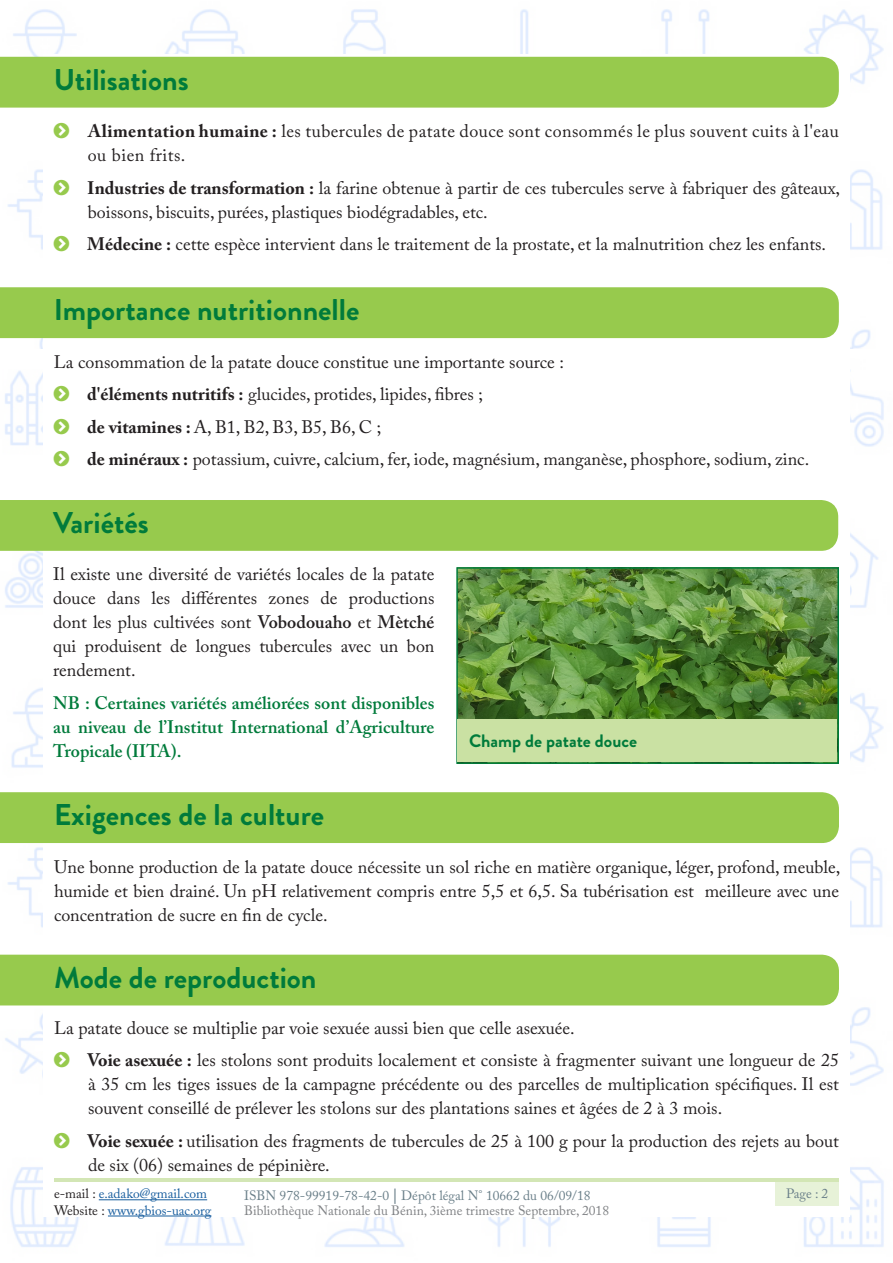
<style>
.page{position:relative;width:893px;height:1263px;background:#fff}
.page>*{position:absolute;margin:0;border:0;box-sizing:border-box;transform-origin:0 0}
.Titre_de_section{font:700 30px "Brandon Grotesque";color:#007b3b}
.Body{font:18px/24px "Adobe Caslon Pro";color:#231f20;text-align:justify}
.Body_atention{font:600 18px/24px "Adobe Caslon Pro";color:#007b3b;text-align:justify}
.Body-2{font:18px/24px "Adobe Caslon Pro";letter-spacing:.025em;color:#231f20}
.Body-3{font:700 18px "Brandon Grotesque";color:#007b3b}
.t1{font:13.5px "Adobe Caslon Pro";color:#808285}
.t2{font:13.5px "Adobe Caslon Pro";color:#6a7f89}
.t3{font:13.5px/16.2px "Adobe Caslon Pro";color:#175d9e}
.s1{font-weight:700}
.s2{font-weight:600}
.s3{font-weight:700;font-size:15px}
.s4{color:#231f20}
</style>
<div class="page">
<img style="left:0;top:370px;width:875px;height:877px">
<img style="left:0;top:9px;width:875px;height:339px">
<div style="left:43px;top:54px;width:807px;height:1162px;background:#fff"></div>
<img style="left:875px;top:397px;width:9px;height:850px">
<img style="left:875px;top:28px;width:9px;height:222px">
<hr style="left:99px;top:1199px;width:108px;height:1px;background:#175d9e">
<hr style="left:108px;top:1216px;width:103px;height:1px;background:#175d9e">
<div style="left:775px;top:1179px;width:64px;height:26px;background:#e7f2d8"></div>
<hr style="left:54px;top:1178px;width:785px;height:3px;background:#d3e6b5">
<div style="left:0;top:792px;width:839px;height:51px;background:#97ca4d"></div>
<div style="left:0;top:287px;width:839px;height:51px;background:#97ca4d"></div>
<div style="left:0;top:57px;width:839px;height:51px;background:#97ca4d"></div>
<div style="left:0;top:955px;width:839px;height:50px;background:#97ca4d"></div>
<div style="left:0;top:500px;width:838px;height:51px;background:#97ca4d"></div>
<img style="left:459px;top:570px;width:377px;height:150px">
<div style="left:456px;top:567px;width:383px;height:197px;border:2px solid #007b3b"></div>
<div style="left:457px;top:720px;width:380px;height:42px;background:#cae1a3"></div>
<p class="Titre_de_section" style="left:54px;top:58px;width:136px">Utilisations</p>
<p class="Body-2" style="left:88px;top:119px;width:752px"><span class="s1">Alimentation humaine :</span> les tubercules de patate douce sont consommés le plus souvent cuits à l'eau ou bien frits.</p>
<p class="Body" style="left:87px;top:175px;width:754px"><span class="s1">Industries de transformation :</span> la farine obtenue à partir de ces tubercules serve à fabriquer des gâteaux, boissons, biscuits, purées, plastiques biodégradables, etc.</p>
<p class="Body" style="left:87px;top:232px;width:740px"><span class="s1">Médecine :</span> cette espèce intervient dans le traitement de la prostate, et la malnutrition chez les enfants.</p>
<p class="Titre_de_section" style="left:54px;top:289px;width:307px">Importance nutritionnelle</p>
<p class="Body" style="left:54px;top:349px;width:512px">La consommation de la patate douce constitue une importante source :</p>
<p class="Body" style="left:87px;top:382px;width:397px"><span class="s1">d'éléments nutritifs :</span> glucides, protides, lipides, fibres ;</p>
<p class="Body" style="left:87px;top:414px;width:296px"><span class="s1">de vitamines :</span> A, B1, B2, B3, B5, B6, C ;</p>
<p class="Body" style="left:87px;top:447px;width:723px"><span class="s1">de minéraux :</span> potassium, cuivre, calcium, fer, iode, magnésium, manganèse, phosphore, sodium, zinc.</p>
<p class="Titre_de_section" style="left:53px;top:502px;width:97px">Variétés</p>
<p class="Body" style="left:53px;top:562px;width:383px">Il existe une diversité de variétés locales de la patate douce dans les différentes zones de productions dont les plus cultivées sont <span class="s2">Vobodouaho</span> et <span class="s2">Mètché </span>qui produisent de longues tubercules avec un bon rendement.</p>
<p class="Body_atention" style="left:53px;top:691px;width:383px">NB : Certaines variétés améliorées sont disponibles au niveau de l’Institut International d’Agriculture Tropicale (IITA).</p>
<p class="Titre_de_section" style="left:54px;top:794px;width:272px">Exigences de la culture</p>
<p class="Body-3" style="left:469px;top:728px;width:170px">Champ de patate douce</p>
<p class="Body" style="left:54px;top:854px;width:788px">Une bonne production de la patate douce nécessite un sol riche en matière organique, léger, profond, meuble, humide et bien drainé. Un pH relativement compris entre 5,5 et 6,5. Sa tubérisation est meilleure avec une concentration de sucre en fin de cycle.</p>
<p class="Titre_de_section" style="left:54px;top:956px;width:264px">Mode de reproduction</p>
<p class="Body" style="left:54px;top:1015px;width:522px">La patate douce se multiplie par voie sexuée aussi bien que celle asexuée.</p>
<p class="Body" style="left:87px;top:1048px;width:753px"><span class="s1">Voie asexuée :</span> les stolons sont produits localement et consiste à fragmenter suivant une longueur de 25 à 35 cm les tiges issues de la campagne précédente ou des parcelles de multiplication spécifiques. Il est souvent conseillé de prélever les stolons sur des plantations saines et âgées de 2 à 3 mois.</p>
<p class="Body" style="left:87px;top:1128px;width:753px"><span class="s1">Voie sexuée :</span> utilisation des fragments de tubercules de 25 à 100 g pour la production des rejets au bout de six (06) semaines de pépinière.</p>
<p class="t2" style="left:244px;top:1187px;width:348px">ISBN 978-99919-78-42-0 <span class="s3">|</span> Dépôt légal N° 10662 du 06/09/18</p>
<p class="t3" style="left:54px;top:1186px;width:159px"><span class="s4">e-mail :</span> e.adako@gmail.com<br><span class="s4">Website :</span> www.gbios-uac.org</p>
<p class="t2" style="left:786px;top:1186px;width:44px">Page : 2</p>
<p class="t1" style="left:244px;top:1203px;width:366px">Bibliothèque Nationale du Bénin, 3ième trimestre Septembre, 2018</p>
</div>
